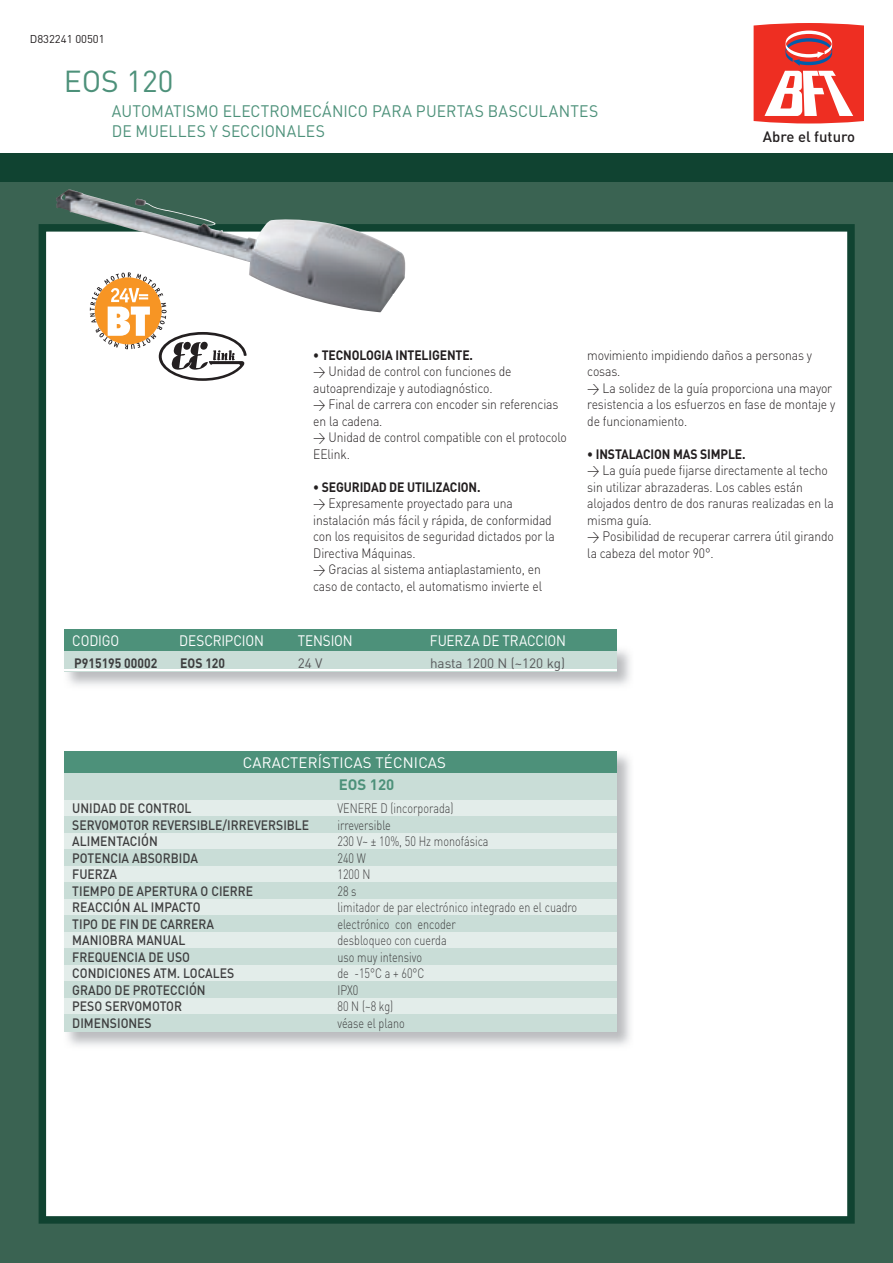
<style>
.page{position:relative;width:893px;height:1263px;background:#fff}
.page>*{position:absolute;margin:0;border:0;box-sizing:border-box;transform-origin:0 0}
.t1{font:30px "DIN";color:#4d917a}
.t2{font:16.5px/19.8px "DIN";letter-spacing:.005em;color:#4d917a;scale:.95 1}
.t3{font:15px "DIN";color:#fff;scale:.9 1}
.t4{font:15px "DIN";color:#fff}
.t5{font:700 15px "DIN";color:#4d917a}
.t6{font:500 14.85px "DIN";color:#231f20}
.t7{font:300 13.5px/16.5px "DIN";letter-spacing:-.01em;color:#231f20;scale:.9 1}
.t8{font:500 13.5px/16.5px "DIN";color:#3e3e3f;scale:.9 1}
.t9{font:300 13.5px/16.5px "DIN";color:#3e3e3f;scale:.8 1}
.t10{font:700 13.5px "DIN";letter-spacing:-.01em;color:#231f20;scale:.9 1}
.t11{font:13.5px "DIN";color:#57585a}
.t12{font:700 13.5px "DIN";color:#3e3e3f;scale:.9 1}
.t13{font:11.25px "DIN";color:#231f20}
</style>
<div class="page">
<div style="left:0;top:176px;width:893px;height:1087px;background:#3a6352"></div>
<div style="left:39px;top:224px;width:816px;height:1000px;background:#fff"></div>
<div style="left:0;top:153px;width:893px;height:28px;background:#104331"></div>
<img style="left:63px;top:646px;width:580px;height:52px">
<div style="left:64px;top:646px;width:553px;height:26px;background:#c9ddd7"></div>
<hr style="left:64px;top:669px;width:553px;height:2px;background:#fff">
<img style="left:63px;top:750px;width:580px;height:308px">
<div style="left:64px;top:751px;width:553px;height:281px;background:#c9ddd7"></div>
<div style="left:64px;top:800px;width:553px;height:15px;background:#e3edea"></div>
<div style="left:64px;top:833px;width:553px;height:15px;background:#e3edea"></div>
<div style="left:64px;top:866px;width:553px;height:15px;background:#e3edea"></div>
<div style="left:64px;top:899px;width:553px;height:15px;background:#e3edea"></div>
<div style="left:64px;top:932px;width:553px;height:15px;background:#e3edea"></div>
<div style="left:64px;top:965px;width:553px;height:15px;background:#e3edea"></div>
<div style="left:64px;top:998px;width:553px;height:15px;background:#e3edea"></div>
<div style="left:64px;top:751px;width:553px;height:21px;background:#4d917a"></div>
<div style="left:64px;top:629px;width:553px;height:22px;background:#4d917a"></div>
<svg style="left:90px;top:312px;width:157px;height:69px;background:#e1d7cd"></svg>
<img style="left:56px;top:189px;width:350px;height:123px">
<svg style="left:753px;top:23px;width:110px;height:101px"></svg>
<p class="t13" style="left:30px;top:31px;width:76px">D832241 00501</p>
<h1 class="t1" style="left:64px;top:63px;width:111px">EOS 120</h1>
<p class="t2" style="left:112px;top:101px;width:514px">AUTOMATISMO ELECTROMECÁNICO PARA PUERTAS BASCULANTES<br>DE MUELLES Y SECCIONALES</p>
<p class="t6" style="left:763px;top:127px;width:94px">Abre el futuro</p>
<p class="t10" style="left:313px;top:346px;width:179px">• TECNOLOGIA INTELIGENTE.</p>
<p class="t7" style="left:313px;top:363px;width:283px">&gt; Unidad de control con funciones de autoaprendizaje y autodiagnóstico.<br>&gt; Final de carrera con encoder sin referencias en la cadena.<br>&gt; Unidad de control compatible con el protocolo<br>EElink.</p>
<p class="t10" style="left:313px;top:478px;width:187px">• SEGURIDAD DE UTILIZACION.</p>
<p class="t7" style="left:313px;top:495px;width:270px">&gt; Expresamente proyectado para una instalación más fácil y rápida, de conformidad con los requisitos de seguridad dictados por la Directiva Máquinas.<br>&gt; Gracias al sistema antiaplastamiento, en caso de contacto, el automatismo invierte el</p>
<p class="t3" style="left:72px;top:631px;width:54px">CODIGO</p>
<p class="t3" style="left:179px;top:631px;width:95px">DESCRIPCION</p>
<p class="t3" style="left:298px;top:631px;width:63px">TENSION</p>
<p class="t3" style="left:430px;top:631px;width:153px">FUERZA DE TRACCION</p>
<p class="t12" style="left:74px;top:654px;width:94px">P915195 00002</p>
<p class="t12" style="left:180px;top:654px;width:51px">EOS 120</p>
<p class="t11" style="left:298px;top:654px;width:26px">24 V</p>
<p class="t11" style="left:430px;top:654px;width:136px">HASTA 1200 N (~120 KG)</p>
<p class="t7" style="left:587px;top:346px;width:277px">movimiento impidiendo daños a personas y cosas.<br>&gt; La solidez de la guía proporciona una mayor resistencia a los esfuerzos en fase de montaje y de funcionamiento.</p>
<p class="t10" style="left:587px;top:445px;width:177px">• INSTALACION MAS SIMPLE.</p>
<p class="t7" style="left:587px;top:462px;width:275px">&gt; La guía puede fijarse directamente al techo sin utilizar abrazaderas. Los cables están alojados dentro de dos ranuras realizadas en la misma guía.<br>&gt; Posibilidad de recuperar carrera útil girando la cabeza del motor 90°.</p>
<p class="t4" style="left:243px;top:753px;width:205px">CARACTERÍSTICAS TÉCNICAS</p>
<p class="t8" style="left:72px;top:800px;width:265px">UNIDAD DE CONTROL<br>SERVOMOTOR REVERSIBLE/IRREVERSIBLE<br>ALIMENTACIÓN<br>POTENCIA ABSORBIDA<br>FUERZA<br>TIEMPO DE APERTURA O CIERRE<br>REACCIÓN AL IMPACTO<br>TIPO DE FIN DE CARRERA<br>MANIOBRA MANUAL<br>FREQUENCIA DE USO<br>CONDICIONES ATM. LOCALES<br>GRADO DE PROTECCIÓN<br>PESO SERVOMOTOR<br>DIMENSIONES</p>
<p class="t5" style="left:339px;top:775px;width:57px">EOS 120</p>
<p class="t9" style="left:337px;top:800px;width:301px">VENERE D (incorporada)<br>irreversible<br>230 V~ ± 10%, 50 Hz monofásica<br>240 W<br>1200 N<br>28 s<br>limitador de par electrónico integrado en el cuadro electrónico con encoder<br>desbloqueo con cuerda<br>uso muy intensivo<br>de -15°C a + 60°C<br>IPX0<br>80 N (~8 kg)<br>véase el plano</p>
</div>
